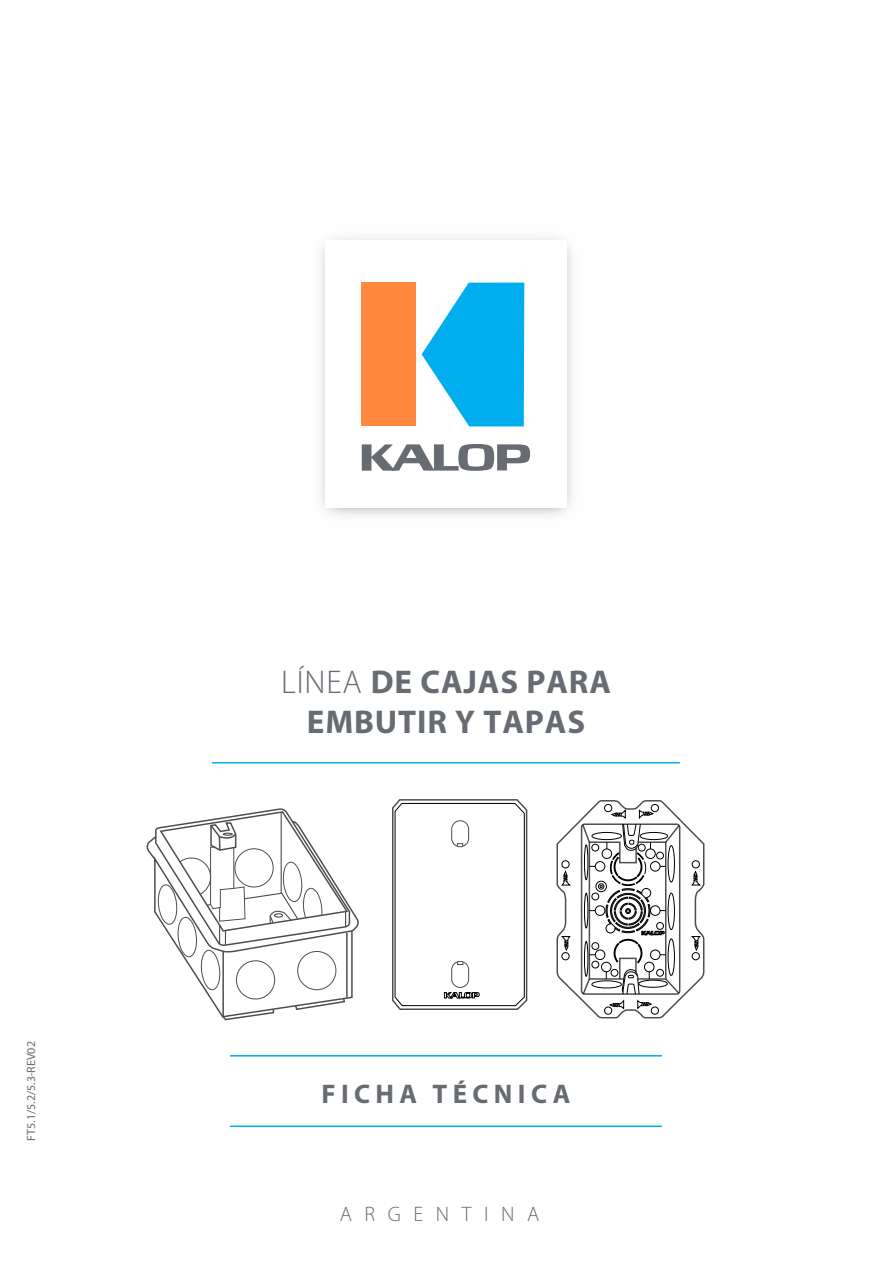
<style>
.page{position:relative;width:893px;height:1263px;background:#fff}
.page>*{position:absolute;margin:0;border:0;box-sizing:border-box;transform-origin:0 0}
.t1{font:700 33px/39.6px "Myriad Pro";letter-spacing:.025em;color:#676c72;text-align:center}
.t2{font:700 27px "Myriad Pro";letter-spacing:.2em;color:#676c72}
.t3{font:300 21px "Myriad Pro";letter-spacing:.6em;color:#676c72}
.t4{font:12px "Myriad Pro";color:#676c72}
.s1{font-weight:300}
</style>
<div class="page">
<hr style="left:212px;top:762px;width:468px;height:1px;background:#00aeef">
<hr style="left:230px;top:1055px;width:432px;height:1px;background:#00aeef">
<hr style="left:230px;top:1125px;width:432px;height:2px;background:#00aeef">
<svg style="left:392px;top:799px;width:135px;height:211px"></svg>
<svg style="left:147px;top:808px;width:212px;height:212px"></svg>
<div style="left:274px;top:913px;width:9px;height:5px;border:1px solid #000;border-radius:50%"></div>
<div style="left:362px;top:282px;width:54px;height:144px;background:#ff873e"></div>
<svg style="left:422px;top:283px;width:102px;height:143px"></svg>
<svg style="left:362px;top:444px;width:168px;height:27px"></svg>
<svg style="left:556px;top:800px;width:148px;height:218px"></svg>
<p class="t4" style="left:25px;top:1141px;width:101px;rotate:-90deg">FT5.1/5.2/5.3-REV02</p>
<p class="t1" style="left:281px;top:662px;width:331px"><span class="s1">LÍNEA</span> DE CAJAS PARA<br>EMBUTIR Y TAPAS</p>
<p class="t2" style="left:321px;top:1079px;width:251px">FICHA TÉCNICA</p>
<p class="t3" style="left:340px;top:1202px;width:201px">ARGENTINA</p>
</div>
